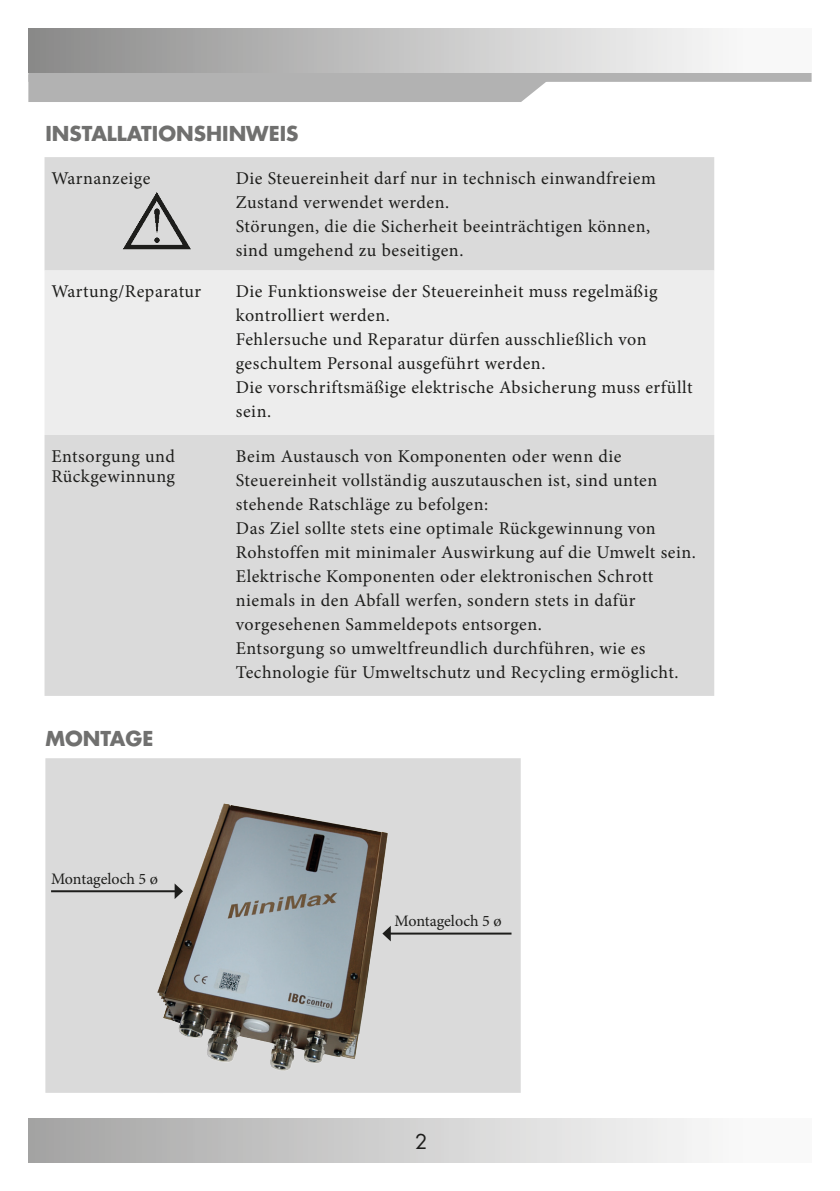
<style>
.page{position:relative;width:840px;height:1191px;background:#fff}
.page>*{position:absolute;margin:0;border:0;box-sizing:border-box;transform-origin:0 0}
.t1{font:700 20px "Futura";color:#70706f}
.t2{font:20px "Futura Std";color:#1d1d1b}
.t3{font:18px/24px "Minion Pro";letter-spacing:.03em;color:#1d1d1b}
.t4{font:16px "Minion Pro";letter-spacing:-.005em;color:#1d1d1b}
</style>
<div class="page">
<div style="left:28px;top:1118px;width:783px;height:44px;background:linear-gradient(to right,#a5a5a4,#fff)"></div>
<div style="left:28px;top:63px;width:783px;height:19px;background:linear-gradient(to right,#b2b2b2,#b2b2b2)"></div>
<div style="left:28px;top:28px;width:783px;height:44px;background:linear-gradient(to right,#8b8b8b,#fff)"></div>
<div style="left:28px;top:75px;width:527px;height:27px;background:#b2b2b2"></div>
<div style="left:44px;top:157px;width:669px;height:539px;background:#dadada"></div>
<div style="left:44px;top:270px;width:669px;height:165px;background:#ededed"></div>
<img style="left:122px;top:192px;width:69px;height:57px">
<div style="left:45px;top:758px;width:475px;height:334px;background:#dadada"></div>
<hr style="left:51px;top:890px;width:124px;height:2px;background:#1d1d1b">
<hr style="left:389px;top:932px;width:122px;height:2px;background:#1d1d1b">
<img style="left:137px;top:803px;width:269px;height:290px">
<p class="t1" style="left:45px;top:120px;width:254px">INSTALLATIONSHINWEIS</p>
<p class="t3" style="left:51px;top:166px;width:100px">Warnanzeige</p>
<p class="t3" style="left:236px;top:166px;width:421px">Die Steuereinheit darf nur in technisch einwandfreiem Zustand verwendet werden.<br>Störungen, die die Sicherheit beeinträchtigen können, sind umgehend zu beseitigen.</p>
<p class="t3" style="left:51px;top:279px;width:151px">Wartung/Reparatur</p>
<p class="t3" style="left:236px;top:279px;width:458px">Die Funktionsweise der Steuereinheit muss regelmäßig kontrolliert werden.<br>Fehlersuche und Reparatur dürfen ausschließlich von geschultem Personal ausgeführt werden.<br>Die vorschriftsmäßige elektrische Absicherung muss erfüllt sein.</p>
<p class="t3" style="left:51px;top:446px;width:125px;line-height:20px">Entsorgung und<br>Rückgewinnung</p>
<p class="t3" style="left:236px;top:444px;width:461px">Beim Austausch von Komponenten oder wenn die Steuereinheit vollständig auszutauschen ist, sind unten stehende Ratschläge zu befolgen:<br>Das Ziel sollte stets eine optimale Rückgewinnung von Rohstoffen mit minimaler Auswirkung auf die Umwelt sein.<br>Elektrische Komponenten oder elektronischen Schrott niemals in den Abfall werfen, sondern stets in dafür vorgesehenen Sammeldepots entsorgen.<br>Entsorgung so umweltfreundlich durchführen, wie es Technologie für Umweltschutz und Recycling ermöglicht.</p>
<p class="t1" style="left:45px;top:725px;width:109px">MONTAGE</p>
<p class="t4" style="left:51px;top:868px;width:108px">Montageloch 5 ø</p>
<p class="t4" style="left:394px;top:910px;width:108px">Montageloch 5 ø</p>
<p class="t2" style="left:415px;top:1128px;width:14px">2</p>
</div>
